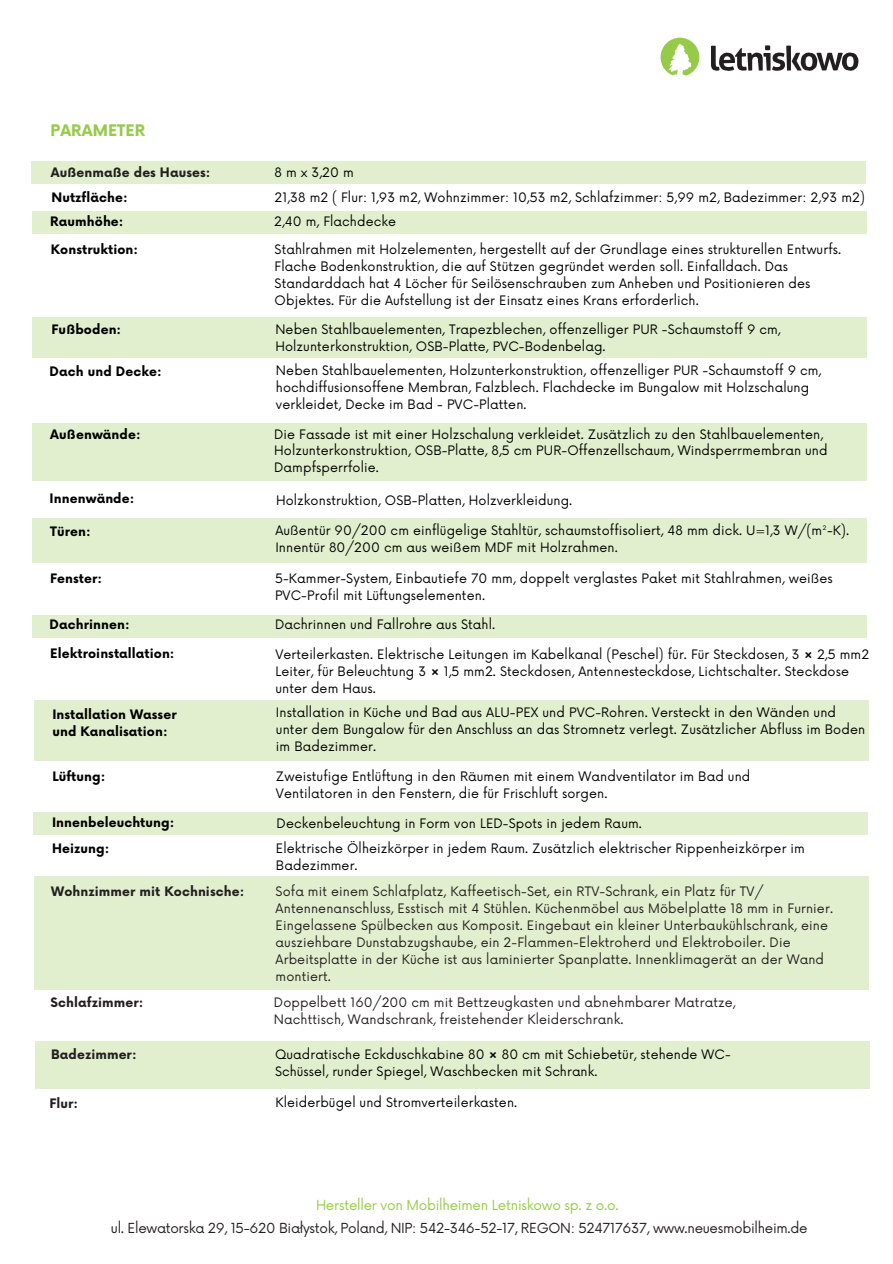
<style>
.page{position:relative;width:893px;height:1264px;background:#fff}
.page>*{position:absolute;margin:0;border:0;box-sizing:border-box;transform-origin:0 0}
.t1{font:700 15.6px "Now";letter-spacing:.01em;color:#96ca49}
.t2{font:13.5px "Now";letter-spacing:-.02em;color:#231f20}
.t3{font:13.5px "Now";letter-spacing:-.02em;color:#96ca49}
.t4{font:12.75px/17px "Now";letter-spacing:.01em;color:#000}
.t5{font:12.75px/17px "Now";letter-spacing:.01em;color:#231f20}
.t6{font:700 12.75px "Now";letter-spacing:.01em;color:#000}
.t7{font:700 12.75px "Now";letter-spacing:.01em;color:#231f20}
.t8{font:12.6px/17px "Now";letter-spacing:.01em;color:#000}
</style>
<div class="page">
<div style="left:31px;top:161px;width:835px;height:23px;background:#e2efce"></div>
<div style="left:32px;top:318px;width:834px;height:40px;background:#e2efce"></div>
<div style="left:32px;top:211px;width:834px;height:23px;background:#e2efce"></div>
<div style="left:32px;top:518px;width:834px;height:44px;background:#e2efce"></div>
<div style="left:32px;top:423px;width:834px;height:58px;background:#e2efce"></div>
<div style="left:32px;top:615px;width:834px;height:22px;background:#e2efce"></div>
<div style="left:34px;top:700px;width:834px;height:60px;background:#e2efce"></div>
<div style="left:33px;top:812px;width:834px;height:22px;background:#e2efce"></div>
<div style="left:35px;top:1041px;width:834px;height:47px;background:#e2efce"></div>
<div style="left:34px;top:876px;width:834px;height:113px;background:#e2efce"></div>
<svg style="left:711px;top:45px;width:147px;height:26px"></svg>
<svg style="left:660px;top:38px;width:39px;height:38px"></svg>
<p class="t1" style="left:51px;top:122px;width:96px">PARAMETER</p>
<p class="t7" style="left:51px;top:166px;width:161px">Außenmaße des Hauses:</p>
<p class="t4" style="left:274px;top:164px;width:81px">8mx3,20m</p>
<p class="t6" style="left:51px;top:190px;width:78px">Nutzfläche:</p>
<p class="t4" style="left:274px;top:189px;width:592px">21,38 m2 ( Flur: 1,93 m2, Wohnzimmer: 10,53 m2, Schlafzimmer: 5,99 m2, Badezimmer: 2,93 m2)</p>
<p class="t6" style="left:50px;top:214px;width:75px">Raumhöhe:</p>
<p class="t4" style="left:274px;top:214px;width:123px">2,40 m, Flachdecke</p>
<p class="t6" style="left:51px;top:243px;width:89px">Konstruktion:</p>
<p class="t4" style="left:274px;top:242px;width:568px">Stahlrahmen mit Holzelementen, hergestellt auf der Grundlage eines strukturellen Entwurfs.<br>Flache Bodenkonstruktion, die auf Stützen gegründet werden soll. Einfalldach. Das Standarddach hat 4 Löcher für Seilösenschrauben zum Anheben und Positionieren des Objektes. Für die Aufstellung ist der Einsatz eines Krans erforderlich.</p>
<p class="t4" style="left:275px;top:321px;width:507px">Neben Stahlbauelementen, Trapezblechen, offenzelliger PUR -Schaumstoff 9 cm,<br>Holzunterkonstruktion, OSB-Platte, PVC-Bodenbelag.</p>
<p class="t6" style="left:50px;top:365px;width:113px">Dach und Decke:</p>
<p class="t4" style="left:276px;top:362px;width:547px">Neben Stahlbauelementen, Holzunterkonstruktion, offenzelliger PUR -Schaumstoff 9 cm, hochdiffusionsoffene Membran, Falzblech. Flachdecke im Bungalow mit Holzschalung verkleidet, Decke im Bad - PVC-Platten.</p>
<p class="t6" style="left:50px;top:427px;width:92px">Außenwände:</p>
<p class="t4" style="left:274px;top:426px;width:555px">Die Fassade ist mit einer Holzschalung verkleidet. Zusätzlich zu den Stahlbauelementen,<br>Holzunterkonstruktion, OSB-Platte, 8,5 cm PUR-Offenzellschaum, Windsperrmembran und<br>Dampfsperrfolie.</p>
<p class="t4" style="left:276px;top:492px;width:298px">Holzkonstruktion, OSB-Platten, Holzverkleidung.</p>
<p class="t6" style="left:50px;top:525px;width:42px">Türen:</p>
<p class="t4" style="left:275px;top:522px;width:575px">Außentür 90/200 cm einflügelige Stahltür, schaumstoffisoliert, 48 mm dick. U=1,3 W/(m²-K).<br>Innentür 80/200 cm aus weißem MDF mit Holzrahmen.</p>
<p class="t6" style="left:50px;top:571px;width:53px">Fenster:</p>
<p class="t4" style="left:275px;top:571px;width:559px">5-Kammer-System, Einbautiefe 70 mm, doppelt verglastes Paket mit Stahlrahmen, weißes<br>PVC-Profil mit Lüftungselementen.</p>
<p class="t6" style="left:50px;top:618px;width:82px">Dachrinnen:</p>
<p class="t4" style="left:275px;top:617px;width:221px">Dachrinnen und Fallrohre aus Stahl.</p>
<p class="t6" style="left:50px;top:646px;width:126px">Elektroinstallation:</p>
<p class="t4" style="left:275px;top:646px;width:595px">Verteilerkasten. Elektrische Leitungen im Kabelkanal (Peschel) für. Für Steckdosen, 3 × 2,5 mm2<br>Leiter, für Beleuchtung 3 × 1,5 mm2. Steckdosen, Antennesteckdose, Lichtschalter. Steckdose unter dem Haus.</p>
<p class="t6" style="left:52px;top:322px;width:71px">Fußboden:</p>
<p class="t6" style="left:50px;top:491px;width:86px">Innenwände:</p>
<p class="t6" style="left:52px;top:707px;width:126px">Installation Wasser</p>
<p class="t6" style="left:52px;top:724px;width:117px">und Kanalisation:</p>
<p class="t4" style="left:276px;top:705px;width:590px">Installation in Küche und Bad aus ALU-PEX und PVC-Rohren. Versteckt in den Wänden und unter dem Bungalow für den Anschluss an das Stromnetz verlegt. Zusätzlicher Abfluss im Boden im Badezimmer.</p>
<p class="t6" style="left:52px;top:769px;width:55px">Lüftung:</p>
<p class="t4" style="left:276px;top:768px;width:476px">Zweistufige Entlüftung in den Räumen mit einem Wandventilator im Bad und<br>Ventilatoren in den Fenstern, die für Frischluft sorgen.</p>
<p class="t6" style="left:52px;top:815px;width:124px">Innenbeleuchtung:</p>
<p class="t4" style="left:276px;top:815px;width:367px">Deckenbeleuchtung in Form von LED-Spots in jedem Raum.</p>
<p class="t6" style="left:52px;top:841px;width:59px">Heizung:</p>
<p class="t4" style="left:276px;top:840px;width:530px">Elektrische Ölheizkörper in jedem Raum. Zusätzlich elektrischer Rippenheizkörper im<br>Badezimmer.</p>
<p class="t7" style="left:51px;top:884px;width:195px">Wohnzimmer mit Kochnische:</p>
<p class="t7" style="left:51px;top:995px;width:94px">Schlafzimmer:</p>
<p class="t7" style="left:51px;top:1047px;width:87px">Badezimmer:</p>
<p class="t7" style="left:49px;top:1096px;width:30px">Flur:</p>
<p class="t5" style="left:275px;top:883px;width:559px">Sofa mit einem Schlafplatz, Kaffeetisch-Set, ein RTV-Schrank, ein Platz für TV/ Antennenanschluss, Esstisch mit 4 Stühlen. Küchenmöbel aus Möbelplatte 18 mm in Furnier.<br>Eingelassene Spülbecken aus Komposit. Eingebaut ein kleiner Unterbaukühlschrank, eine ausziehbare Dunstabzugshaube, ein 2-Flammen-Elektroherd und Elektroboiler. Die Arbeitsplatte in der Küche ist aus laminierter Spanplatte. Innenklimagerät an der Wand montiert.</p>
<p class="t5" style="left:274px;top:995px;width:463px">Doppelbett 160/200 cm mit Bettzeugkasten und abnehmbarer Matratze,<br>Nachttisch, Wandschrank, freistehender Kleiderschrank.</p>
<p class="t8" style="left:275px;top:1046px;width:457px">Quadratische Eckduschkabine 80 × 80 cm mit Schiebetür, stehende WC-<br>Schüssel, runder Spiegel, Waschbecken mit Schrank.</p>
<p class="t8" style="left:275px;top:1094px;width:243px">Kleiderbügel und Stromverteilerkasten.</p>
<p class="t3" style="left:316px;top:1197px;width:304px">Hersteller von Mobilheimen Letniskowo sp. z o.o.</p>
<p class="t2" style="left:111px;top:1220px;width:698px">ul. Elewatorska 29, 15-620 Białystok, Poland, NIP: 542-346-52-17, REGON: 524717637, www.neuesmobilheim.de</p>
</div>
